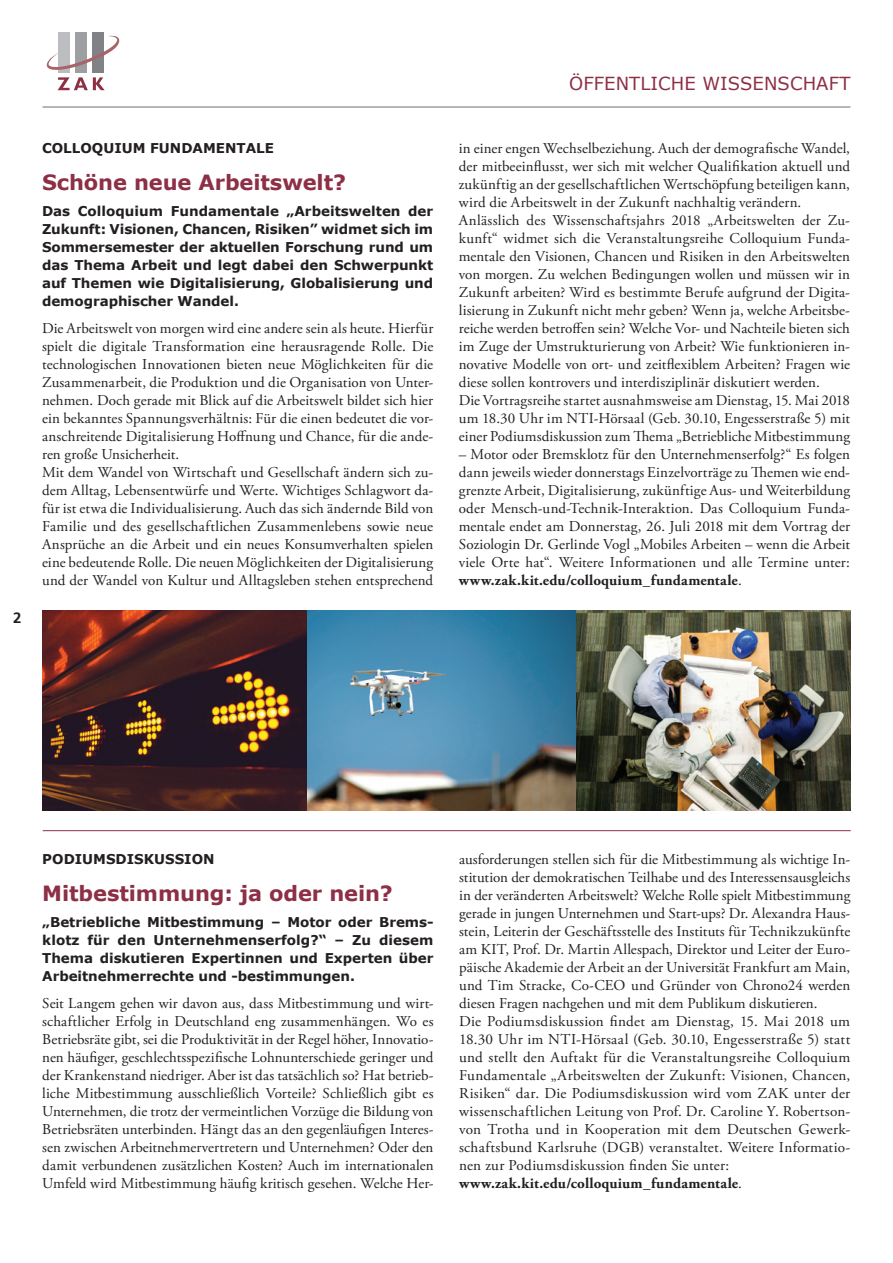
<style>
.page{position:relative;width:893px;height:1263px;background:#fff}
.page>*{position:absolute;margin:0;border:0;box-sizing:border-box;transform-origin:0 0}
.t1{font:700 21px "Verdana";letter-spacing:-.005em;color:#8d2f45}
.t2{font:18px "Verdana";letter-spacing:.005em;color:#8d2f45}
.t3{font:15px/18px "Adobe Garamond Pro";letter-spacing:.005em;color:#231f20}
.t4{font:700 15px "Frutiger LT Std";color:#231f20}
.t5{font:700 13.5px/18px "Verdana";letter-spacing:-.005em;color:#231f20;text-align:justify}
.s1{font-weight:700}
</style>
<div class="page">
<div style="left:93px;top:32px;width:11px;height:41px;background:#808285"></div>
<div style="left:75px;top:32px;width:12px;height:41px;background:#9d9fa2"></div>
<div style="left:58px;top:32px;width:12px;height:41px;background:#bcbdc0"></div>
<svg style="left:47px;top:34px;width:72px;height:56px"></svg>
<img style="left:43px;top:610px;width:807px;height:201px">
<hr style="left:43px;top:107px;width:807px;height:1px;background:#6c6d70">
<hr style="left:43px;top:830px;width:808px;height:1px;background:#8d2f45">
<p class="t4" style="left:13px;top:609px;width:10px">2</p>
<p class="t5" style="left:42px;top:139px;width:231px">Colloquium Fundame ntale</p>
<h1 class="t1" style="left:42px;top:167px;width:306px">Schöne neue Arbeitswelt?</h1>
<p class="t5" style="left:42px;top:202px;width:393px">Das Colloquium Fundamentale „Arbeitswelten der Zukunft: Visionen, Chancen, Risiken” widmet sich im Sommersemester der aktuellen Forschung rund um das Thema Arbeit und legt dabei den Schwerpunkt auf Themen wie Digitalisierung, Globalisierung und demographischer Wandel.</p>
<p class="t3" style="left:42px;top:320px;width:393px">Die Arbeitswelt von morgen wird eine andere sein als heute. Hierfür spielt die digitale Transformation eine herausragende Rolle. Die technologischen Innovationen bieten neue Möglichkeiten für die Zusammenarbeit, die Produktion und die Organisation von Unter&shy;nehmen. Doch gerade mit Blick auf die Arbeitswelt bildet sich hier ein bekanntes Spannungsverhältnis: Für die einen bedeutet die vor&shy;anschreitende Digitalisierung Hoffnung und Chance, für die ande&shy;ren große Unsicherheit.<br>Mit dem Wandel von Wirtschaft und Gesellschaft ändern sich zu&shy;dem Alltag, Lebensentwürfe und Werte. Wichtiges Schlagwort da&shy;für ist etwa die Individualisierung. Auch das sich ändernde Bild von Familie und des gesellschaftlichen Zusammenlebens sowie neue Ansprüche an die Arbeit und ein neues Konsumverhalten spielen eine bedeutende Rolle. Die neuen Möglichkeiten der Digitalisierung und der Wandel von Kultur und Alltagsleben stehen entsprechend</p>
<p class="t2" style="left:569px;top:71px;width:283px">ÖFFENTLICHE WISSENSCHAFT</p>
<p class="t3" style="left:459px;top:140px;width:393px">in einer engen Wechselbeziehung. Auch der demografische Wandel, der mitbeeinflusst, wer sich mit welcher Qualifikation aktuell und zukünftig an der gesellschaftlichen Wertschöpfung beteiligen kann, wird die Arbeitswelt in der Zukunft nachhaltig verändern.<br>Anlässlich des Wissenschaftsjahrs 2018 „Arbeitswelten der Zu&shy;kunft“ widmet sich die Veranstaltungsreihe Colloquium Funda&shy;mentale den Visionen, Chancen und Risiken in den Arbeitswelten von morgen. Zu welchen Bedingungen wollen und müssen wir in Zukunft arbeiten? Wird es bestimmte Berufe aufgrund der Digita&shy;lisierung in Zukunft nicht mehr geben? Wenn ja, welche Arbeitsbe&shy;reiche werden betroffen sein? Welche Vor- und Nachteile bieten sich im Zuge der Umstrukturierung von Arbeit? Wie funktionieren in&shy;novative Modelle von ort- und zeitflexiblem Arbeiten? Fragen wie diese sollen kontrovers und interdisziplinär diskutiert werden.<br>Die Vortragsreihe startet ausnahmsweise am Dienstag, 15. Mai 2018 um 18.30 Uhr im NTI-Hörsaal (Geb. 30.10, Engesserstraße 5) mit einer Podiumsdiskussion zum Thema „Betriebliche Mitbestimmung</p>
<p class="t3" style="left:459px;top:446px;width:393px;text-align:justify">– Motor oder Bremsklotz für den Unternehmenserfolg?“ Es folgen dann jeweils wieder donnerstags Einzelvorträge zu Themen wie end&shy;grenzte Arbeit, Digitalisierung, zukünftige Aus- und Weiterbildung oder Mensch-und-Technik-Interaktion. Das Colloquium Funda&shy;mentale endet am Donnerstag, 26. Juli 2018 mit dem Vortrag der Soziologin Dr. Gerlinde Vogl „Mobiles Arbeiten – wenn die Arbeit viele Orte hat“. Weitere Informationen und alle Termine unter: <span class="s1">www.zak.kit.edu/colloquium_fundamentale</span>.</p>
<p class="t5" style="left:42px;top:850px;width:174px">Podiumsdiskussion</p>
<h1 class="t1" style="left:42px;top:878px;width:352px">Mitbestimmung: ja oder nein?</h1>
<p class="t5" style="left:42px;top:913px;width:393px">„Betriebliche Mitbestimmung – Motor oder Brems&shy;klotz für den U nternehmenserfolg?“ – Zu diesem Thema diskutieren Expertinnen und Experten über Arbeitnehmerrechte und -bestimmungen.</p>
<p class="t3" style="left:42px;top:995px;width:393px;text-align:justify">Seit Langem gehen wir davon aus, dass Mitbestimmung und wirt&shy;schaftlicher Erfolg in Deutschland eng zusammenhängen. Wo es Betriebsräte gibt, sei die Produktivität in der Regel höher, Innovatio&shy;nen häufiger, geschlechtsspezifische Lohnunterschiede geringer und der Krankenstand niedriger. Aber ist das tatsächlich so? Hat betrieb&shy;liche Mitbestimmung ausschließlich Vorteile? Schließlich gibt es Unternehmen, die trotz der vermeintlichen Vorzüge die Bildung von Betriebsräten unterbinden. Hängt das an den gegenläufigen Interes&shy;sen zwischen Arbeitnehmervertretern und Unternehmen? Oder den damit verbundenen zusätzlichen Kosten? Auch im internationalen Umfeld wird Mitbestimmung häufig kritisch gesehen. Welche Her-</p>
<p class="t3" style="left:459px;top:851px;width:393px">ausforderungen stellen sich für die Mitbestimmung als wichtige In&shy;stitution der demokratischen Teilhabe und des Interessensausgleichs in der veränderten Arbeitswelt? Welche Rolle spielt Mitbestimmung gerade in jungen Unternehmen und Start-ups? Dr. Alexandra Haus&shy;stein, Leiterin der Geschäftsstelle des Instituts für Technikzukünfte am KIT, Prof. Dr. Martin Allespach, Direktor und Leiter der Euro&shy;päische Akademie der Arbeit an der Universität Frankfurt am Main, und Tim Stracke, Co-CEO und Gründer von Chrono24 werden diesen Fragen nachgehen und mit dem Publikum diskutieren.<br>Die Podiumsdiskussion findet am Dienstag, 15. Mai 2018 um 18.30 Uhr im NTI-Hörsaal (Geb. 30.10, Engesserstraße 5) statt und stellt den Auftakt für die Veranstaltungsreihe Colloquium Fundamentale „Arbeitswelten der Zukunft: Visionen, Chancen, Risiken“ dar. Die Podiumsdiskussion wird vom ZAK unter der wissenschaftlichen Leitung von Prof. Dr. Caroline Y. Robertson&shy;von Trotha und in Kooperation mit dem Deutschen Gewerk&shy;schaftsbund Karlsruhe (DGB) veranstaltet. Weitere Informatio&shy;nen zur Podiumsdiskussion finden Sie unter: <span class="s1">www.zak.kit.edu/colloquium_fundamentale</span>.</p>
</div>
